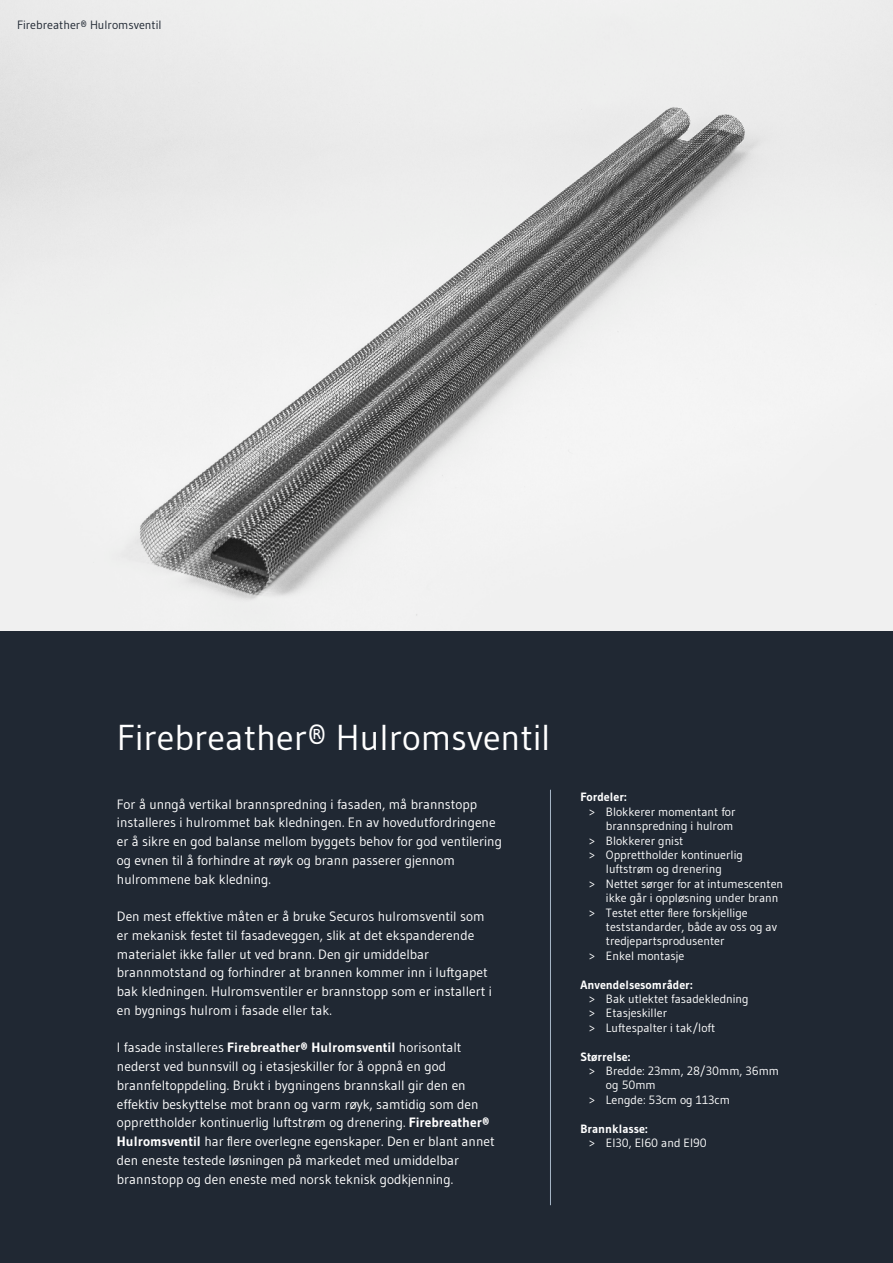
<style>
.page{position:relative;width:893px;height:1263px;background:#fff}
.page>*{position:absolute;margin:0;border:0;box-sizing:border-box;transform-origin:0 0}
.t1{font:36px "Gudea";color:#fff}
.t2{font:13.5px/18.8px "Gudea";color:#fff}
.t3{font:12px/14.4px "Gudea";color:#fff}
.t4{font:700 12px "Gudea";color:#fff}
.t5{font:12px "Gudea";color:#202833}
.s1{font-weight:700}
</style>
<div class="page">
<img style="left:0;top:0;width:893px;height:631px">
<div style="left:0;top:631px;width:893px;height:632px;background:#202833"></div>
<hr style="left:550px;top:790px;width:1px;height:415px;background:#a9b9c9">
<p class="t5" style="left:17px;top:17px;width:146px">Firebreather® Hulromsventil</p>
<h1 class="t1" style="left:117px;top:715px;width:435px">Firebreather® Hulromsventil</h1>
<p class="t2" style="left:117px;top:794px;width:387px">For å unngå vertikal brannspredning i fasaden, må brannstopp installeres i hulrommet bak kledningen. En av hovedutfordringene er å sikre en god balanse mellom byggets behov for god ventilering og evnen til å forhindre at røyk og brann passerer gjennom hulrommene bak kledning.</p>
<p class="t2" style="left:117px;top:907px;width:376px">Den mest effektive måten er å bruke Securos hulromsventil som er mekanisk festet til fasadeveggen, slik at det ekspanderende materialet ikke faller ut ved brann. Den gir umiddelbar brannmotstand og forhindrer at brannen kommer inn i luftgapet bak kledningen. Hulromsventiler er brannstopp som er installert i en bygnings hulrom i fasade eller tak.</p>
<p class="t2" style="left:117px;top:1038px;width:379px">I fasade installeres <span class="s1">Firebreather® Hulromsventil</span> horisontalt nederst ved bunnsvill og i etasjeskiller for å oppnå en god brannfeltoppdeling. Brukt i bygningens brannskall gir den en effektiv beskyttelse mot brann og varm røyk, samtidig som den opprettholder kontinuerlig luftstrøm og drenering. <span class="s1">Firebreather® Hulromsventil</span> har flere overlegne egenskaper. Den er blant annet den eneste testede løsningen på markedet med umiddelbar brannstopp og den eneste med norsk teknisk godkjenning.</p>
<p class="t4" style="left:580px;top:792px;width:48px">Fordeler:</p>
<p class="t3" style="left:589px;top:804px;width:148px">&gt; Blokkerer momentant for</p>
<p class="t3" style="left:606px;top:818px;width:129px">brannspredning i hulrom</p>
<p class="t3" style="left:589px;top:833px;width:96px">&gt; Blokkerer gnist</p>
<p class="t3" style="left:589px;top:847px;width:155px">&gt; Opprettholder kontinuerlig</p>
<p class="t3" style="left:606px;top:862px;width:117px">luftstrøm og drenering</p>
<p class="t3" style="left:589px;top:876px;width:196px">&gt; Nettet sørger for at intumescenten</p>
<p class="t3" style="left:606px;top:890px;width:174px">ikke går i oppløsning under brann</p>
<p class="t3" style="left:589px;top:905px;width:160px">&gt; Testet etter flere forskjellige</p>
<p class="t3" style="left:606px;top:919px;width:173px">teststandarder, både av oss og av</p>
<p class="t3" style="left:606px;top:934px;width:120px">tredjepartsprodusenter</p>
<p class="t3" style="left:589px;top:948px;width:97px">&gt; Enkel montasje</p>
<p class="t4" style="left:580px;top:979px;width:114px">Anvendelsesområder:</p>
<p class="t3" style="left:589px;top:991px;width:161px">&gt; Bak utlektet fasadekledning &gt; Etasjeskiller<br>&gt; Luftespalter i tak/loft</p>
<p class="t4" style="left:580px;top:1051px;width:51px">Størrelse:</p>
<p class="t3" style="left:589px;top:1063px;width:192px">&gt; Bredde: 23mm, 28/30mm, 36mm</p>
<p class="t3" style="left:606px;top:1078px;width:51px">og 50mm</p>
<p class="t3" style="left:589px;top:1092px;width:143px">&gt; Lengde: 53cm og 113cm</p>
<p class="t4" style="left:580px;top:1123px;width:69px">Brannklasse:</p>
<p class="t3" style="left:589px;top:1135px;width:119px">&gt; EI30, EI60 and EI90</p>
</div>
